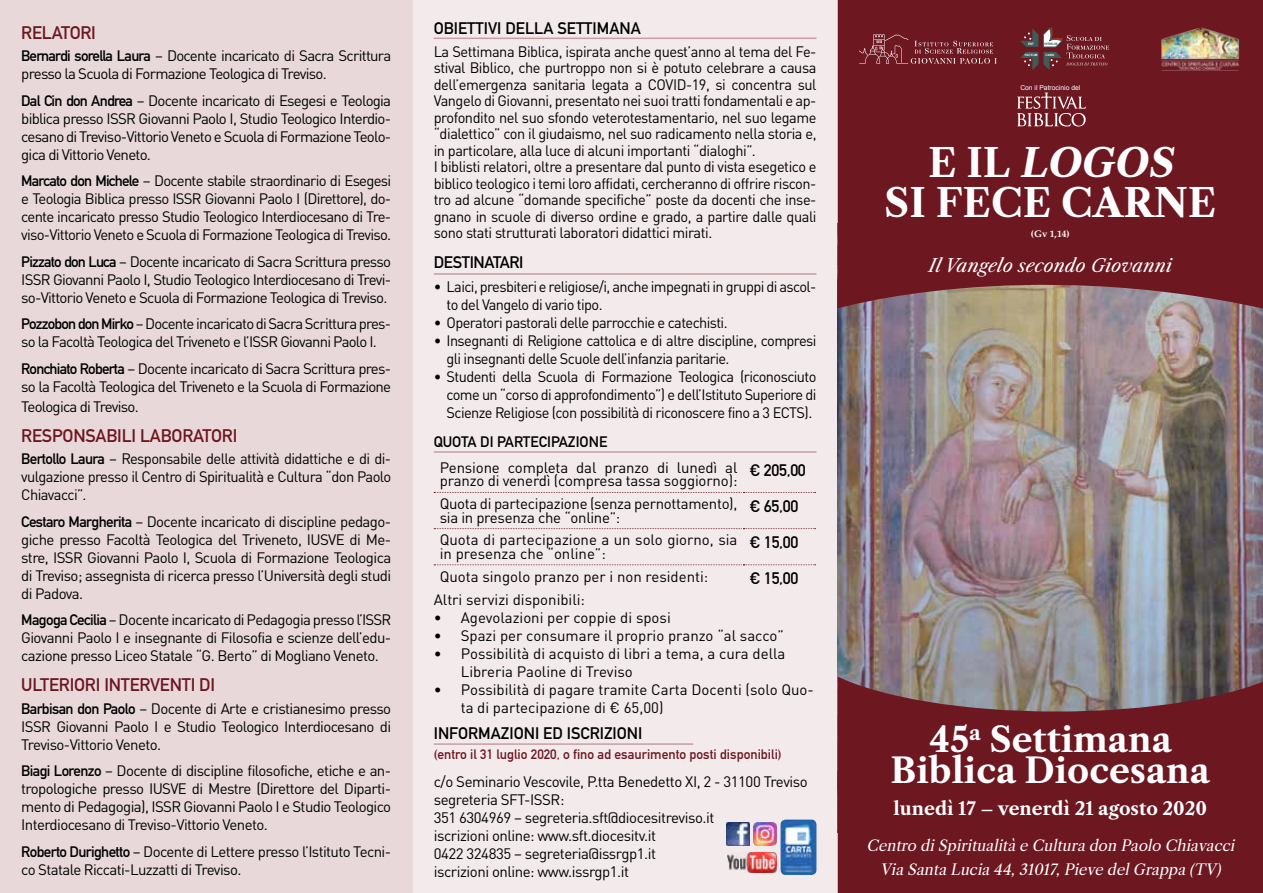
<style>
.page{position:relative;width:1263px;height:893px;background:#fff}
.page>*{position:absolute;margin:0;border:0;box-sizing:border-box;transform-origin:0 0}
.t1{font:700 39px/39.9px "Libre Caslon Text";color:#fff;text-align:center}
.t2{font:700 34.5px/31.5px "Libre Caslon Text";color:#fff;text-align:center}
.t3{font:700 18px "DIN Alternate";letter-spacing:-.01em;color:#6d1720}
.t4{font:700 18px "Libre Caslon Text";color:#fff}
.t5{font:italic 18px "Libre Caslon Text";color:#fff}
.t6{font:700 16.5px "DIN Alternate";color:#000}
.t7{font:700 16.5px "DIN Alternate";letter-spacing:-.02em;color:#000}
.t8{font:15px/18px "DIN Pro";letter-spacing:-.035em;color:#000}
.t9{font:15px/18px "DIN Pro";color:#000}
.t10{font:italic 15px/24px "Libre Caslon Text";color:#fff;text-align:center}
.t11{font:15px/13.5px "DIN Pro";letter-spacing:-.01em;color:#000}
.t12{font:700 15px "DIN Alternate";color:#000}
.t13{font:700 13.5px "DIN Alternate";color:#6d1720}
.t14{font:700 9.6px "Palatino";color:#fff}
.t15{font:6.75px "Arial";color:#fff}
.s1{font-family:"DIN Alternate";font-weight:700}
.s2{font-family:"DIN";font-weight:500}
.s3{font-style:italic}
</style>
<div class="page">
<div style="left:0;top:0;width:413px;height:893px;background:#e8d8da"></div>
<div style="left:413px;top:0;width:850px;height:893px;background:#f3eaec"></div>
<img style="left:838px;top:311px;width:425px;height:365px">
<div style="left:838px;top:0;width:425px;height:311px;background:#6d1720"></div>
<hr style="left:434px;top:38px;width:382px;height:1px;background:#c89da3">
<hr style="left:434px;top:273px;width:382px;height:2px;background:#c89da3">
<hr style="left:434px;top:451px;width:382px;height:2px;background:#c89da3">
<hr style="left:434px;top:743px;width:259px;height:2px;background:#c89da3">
<svg style="left:838px;top:676px;width:425px;height:217px;background:#70242b"></svg>
<img style="left:727px;top:822px;width:22px;height:23px">
<img style="left:728px;top:853px;width:48px;height:19px">
<img style="left:780px;top:820px;width:36px;height:55px">
<img style="left:754px;top:822px;width:22px;height:23px">
<svg style="left:434px;top:492px;width:382px;height:1px"></svg>
<svg style="left:434px;top:528px;width:382px;height:1px"></svg>
<svg style="left:434px;top:564px;width:382px;height:1px"></svg>
<img style="left:1161px;top:27px;width:81px;height:44px">
<svg style="left:859px;top:34px;width:138px;height:30px;background:#7d3038"></svg>
<svg style="left:1020px;top:28px;width:89px;height:42px;background:#74353c"></svg>
<svg style="left:1017px;top:93px;width:69px;height:34px;background:#8d4a51"></svg>
<p class="t3" style="left:21px;top:19px;width:76px">RELATORI</p>
<p class="t8" style="left:21px;top:45px;width:371px"><span class="s1">Bernardi sorella Laura</span> – Docente incaricato di Sacra Scrittura presso la Scuola di Formazione Teologica di Treviso.</p>
<p class="t8" style="left:21px;top:90px;width:371px;text-align:justify"><span class="s1">Dal Cin don Andrea</span> – Docente incaricato di Esegesi e Teologia biblica presso ISSR Giovanni Paolo I, Studio Teologico Interdio&shy;cesano di Treviso-Vittorio Veneto e Scuola di Formazione Teolo&shy;gica di Vittorio Veneto.</p>
<p class="t8" style="left:21px;top:170px;width:371px;text-align:justify"><span class="s1">Marcato don Michele</span> – Docente stabile straordinario di Esegesi e Teologia Biblica presso ISSR Giovanni Paolo I (Direttore), do&shy;cente incaricato presso Studio Teologico Interdiocesano di Tre&shy;viso-Vittorio Veneto e Scuola di Formazione Teologica di Treviso.</p>
<p class="t8" style="left:21px;top:251px;width:371px;text-align:justify"><span class="s1">Pizzato don Luca</span> – Docente incaricato di Sacra Scrittura presso ISSR Giovanni Paolo I, Studio Teologico Interdiocesano di Trevi&shy;so-Vittorio Veneto e Scuola di Formazione Teologica di Treviso.</p>
<p class="t8" style="left:21px;top:313px;width:371px"><span class="s1">Pozzobon don Mirko</span> – Docente incaricato di Sacra Scrittura pres&shy;so la Facoltà Teologica del Triveneto e l’ISSR Giovanni Paolo I.</p>
<p class="t8" style="left:21px;top:358px;width:371px"><span class="s1">Ronchiato Roberta</span> – Docente incaricato di Sacra Scrittura pres&shy;so la Facoltà Teologica del Triveneto e la Scuola di Formazione</p>
<p class="t8" style="left:21px;top:396px;width:119px">Teologica di Treviso.</p>
<p class="t3" style="left:21px;top:422px;width:218px">RESPONSABILI LABORATORI</p>
<p class="t8" style="left:21px;top:448px;width:371px;text-align:justify"><span class="s1">Bertollo Laura</span> – Responsabile delle attività didattiche e di di&shy;vulgazione presso il Centro di Spiritualità e Cultura “don Paolo Chiavacci”.</p>
<p class="t8" style="left:21px;top:511px;width:371px;text-align:justify"><span class="s1">Cestaro Margherita</span> – Docente incaricato di discipline pedago&shy;giche presso Facoltà Teologica del Triveneto, IUSVE di Me&shy;stre, ISSR Giovanni Paolo I, Scuola di Formazione Teologica di Treviso; assegnista di ricerca presso l’Università degli studi di Padova.</p>
<p class="t8" style="left:21px;top:609px;width:371px;text-align:justify"><span class="s1">Magoga Cecilia</span> – Docente incaricato di Pedagogia presso l’ISSR Giovanni Paolo I e insegnante di Filosofia e scienze dell’edu&shy;cazione presso Liceo Statale “G. Berto” di Mogliano Veneto.</p>
<p class="t3" style="left:21px;top:671px;width:195px">ULTERIORI INTERVENTI DI</p>
<p class="t8" style="left:21px;top:698px;width:371px;text-align:justify"><span class="s1">Barbisan don Paolo</span> – Docente di Arte e cristianesimo presso ISSR Giovanni Paolo I e Studio Teologico Interdiocesano di Treviso-Vittorio Veneto.</p>
<p class="t8" style="left:21px;top:760px;width:371px;text-align:justify"><span class="s1">Biagi Lorenzo</span> – Docente di discipline filosofiche, etiche e an&shy;tropologiche presso IUSVE di Mestre (Direttore del Diparti&shy;mento di Pedagogia), ISSR Giovanni Paolo I e Studio Teologico Interdiocesano di Treviso-Vittorio Veneto.</p>
<p class="t8" style="left:21px;top:841px;width:371px"><span class="s1">Roberto Durighetto</span> – Docente di Lettere presso l’Istituto Tecni&shy;co Statale Riccati-Luzzatti di Treviso.</p>
<p class="t6" style="left:434px;top:16px;width:208px">OBIETTIVI DELLA SETTIMANA</p>
<p class="t8" style="left:434px;top:41px;width:384px;line-height:16.5px">La Settimana Biblica, ispirata anche quest’anno al tema del Fe&shy;stival Biblico, che purtroppo non si è potuto celebrare a causa dell’emergenza sanitaria legata a COVID-19, si concentra sul Vangelo di Giovanni, presentato nei suoi tratti fondamentali e ap&shy;profondito nel suo sfondo veterotestamentario, nel suo legame “dialettico” con il giudaismo, nel suo radicamento nella storia e, in particolare, alla luce di alcuni importanti “dialoghi”.<br>I biblisti relatori, oltre a presentare dal punto di vista esegetico e biblico teologico i temi loro affidati, cercheranno di offrire riscon&shy;tro ad alcune “domande specifiche” poste da docenti che inse&shy;gnano in scuole di diverso ordine e grado, a partire dalle quali sono stati strutturati laboratori didattici mirati.</p>
<p class="t7" style="left:434px;top:250px;width:91px">DESTINATARI</p>
<p class="t8" style="left:446px;top:276px;width:371px;text-indent:-13px">• Laici, presbiteri e religiose/i, anche impegnati in gruppi di ascol&shy;to del Vangelo di vario tipo.</p>
<p class="t8" style="left:434px;top:312px;width:295px">• Operatori pastorali delle parrocchie e catechisti.</p>
<p class="t8" style="left:446px;top:330px;width:371px;text-indent:-13px">• Insegnanti di Religione cattolica e di altre discipline, compresi gli insegnanti delle Scuole dell’infanzia paritarie.</p>
<p class="t8" style="left:446px;top:366px;width:371px;text-align:justify;text-indent:-13px">• Studenti della Scuola di Formazione Teologica (riconosciuto come un “corso di approfondimento”) e dell’Istituto Superiore di Scienze Religiose (con possibilità di riconoscere fino a 3 ECTS).</p>
<p class="t12" style="left:434px;top:431px;width:175px">QUOTA DI PARTECIPAZIONE</p>
<p class="t11" style="left:440px;top:459px;width:299px">Pensione completa dal pranzo di lunedì al pranzo di venerdì (compresa tassa soggiorno):</p>
<p class="t6" style="left:749px;top:458px;width:58px"><span class="s2">€</span> 205,00</p>
<p class="t8" style="left:440px;top:495px;width:299px;line-height:13.5px">Quota di partecipazione (senza pernottamento), sia in presenza che “online”:</p>
<p class="t6" style="left:749px;top:494px;width:50px"><span class="s2">€</span> 65,00</p>
<p class="t9" style="left:440px;top:532px;width:299px;line-height:13.5px">Quota di partecipazione a un solo giorno, sia in presenza che “online”:</p>
<p class="t6" style="left:749px;top:530px;width:50px"><span class="s2">€</span> 15,00</p>
<p class="t9" style="left:440px;top:566px;width:270px">Quota singolo pranzo per i non residenti:</p>
<p class="t6" style="left:749px;top:566px;width:50px"><span class="s2">€</span> 15,00</p>
<p class="t9" style="left:434px;top:589px;width:153px">Altri servizi disponibili:</p>
<p class="t9" style="left:434px;top:607px;width:239px">• Agevolazioni per coppie di sposi</p>
<p class="t9" style="left:434px;top:625px;width:352px">• Spazi per consumare il proprio pranzo “al sacco”</p>
<p class="t9" style="left:461px;top:643px;width:326px;text-indent:-27px">• Possibilità di acquisto di libri a tema, a cura della<br>Libreria Paoline di Treviso</p>
<p class="t9" style="left:461px;top:679px;width:355px;text-indent:-27px">• Possibilità di pagare tramite Carta Docenti (solo Quo&shy;ta di partecipazione di € 65,00)</p>
<p class="t6" style="left:434px;top:721px;width:210px">INFORMAZIONI ED ISCRIZIONI</p>
<p class="t13" style="left:434px;top:744px;width:349px">(entro il 31 luglio 2020, o fino ad esaurimento posti disponibili)</p>
<p class="t8" style="left:434px;top:771px;width:376px">c/o Seminario Vescovile, P.tta Benedetto XI, 2 - 31100 Treviso segreteria SFT-ISSR:<br>351 6304969 – segreteria.sft@diocesitreviso.it<br>iscrizioni online: www.sft.diocesitv.it<br>0422 324835 – segreteria@issrgp1.it<br>iscrizioni online: www.issrgp1.it</p>
<p class="t15" style="left:1020px;top:84px;width:62px">Con il Patrocinio del</p>
<h1 class="t1" style="left:884px;top:143px;width:334px">E I L <span class="s3">LOGOS<br></span>SI FECE CARNE</h1>
<p class="t14" style="left:1031px;top:225px;width:40px">(Gv 1,14)</p>
<p class="t5" style="left:929px;top:255px;width:245px">Il Vangelo secondo Giovanni</p>
<h2 class="t2" style="left:891px;top:724px;width:321px">45<sup>a</sup> Settimana<br>Biblica Diocesana</h2>
<p class="t4" style="left:893px;top:797px;width:315px">lunedì 17 – venerdì 21 agosto 2020</p>
<p class="t10" style="left:866px;top:834px;width:373px">Centro diSpiritualità e Cultura don Paolo Chiavacci<br>Via Santa Lucia 44,31017,Pieve delGrappa (TV)</p>
</div>
